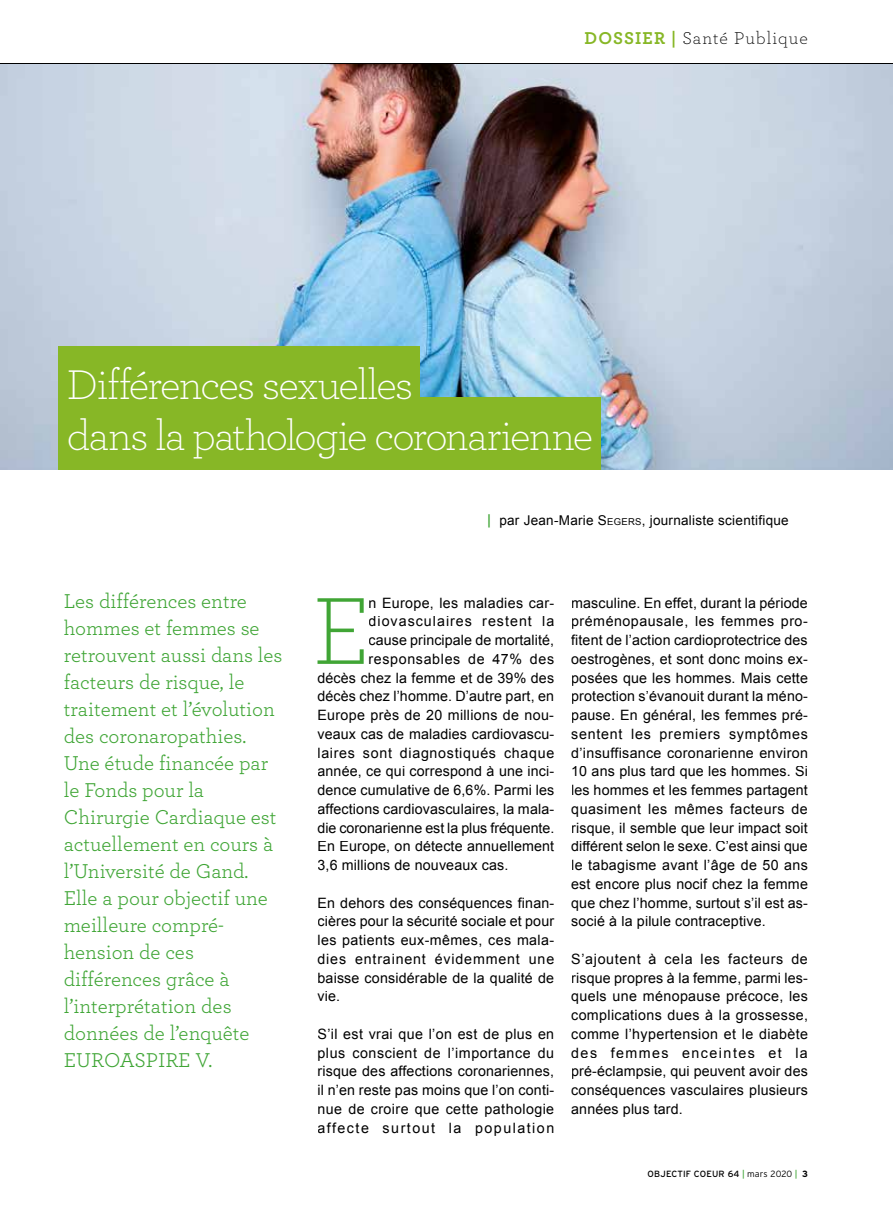
<style>
.page{position:relative;width:893px;height:1212px;background:#fff}
.page>*{position:absolute;margin:0;border:0;box-sizing:border-box;transform-origin:0 0}
.t1{font:300 43.5px/51px "Archer";letter-spacing:-.04em;color:#fff}
.t2{font:21px/27px "Archer";color:#3fa535}
.t3{font:300 18px "Archer";letter-spacing:.06em;color:#000}
.t4{font:14.25px/18.8px "Arial";letter-spacing:.01em;color:#000;text-align:justify}
.t5{font:14.25px "Arial";letter-spacing:.05em;color:#000}
.t6{font:14.25px "Arial";letter-spacing:.07em;color:#000}
.t7{font:14.25px "Arial";letter-spacing:.045em;color:#000}
.t8{font:13.5px "Arial";letter-spacing:.02em;color:#000}
.t9{font:9px "Interstate";letter-spacing:.02em;color:#000}
.s1{font-weight:700;color:#87b726}
.s2{font-family:"Interstate";color:#3fa535}
.s3{font-style:inherit}
.s4{font-size:9.45px}
.s5{color:#3fa535}
.s6{font-weight:300}
.s7{font-weight:700}
</style>
<div class="page">
<img style="left:0;top:65px;width:893px;height:405px">
<div style="left:58px;top:347px;width:362px;height:72px;background:#87b726"></div>
<div style="left:58px;top:398px;width:542px;height:72px;background:#87b726"></div>
<svg style="left:317px;top:598px;width:47px;height:66px"></svg>
<hr style="left:0;top:64px;width:893px;height:1px;background:#000">
<p class="t3" style="left:585px;top:26px;width:225px"><span class="s1">DOSSIER |</span> Santé Publique</p>
<h1 class="t1" style="left:67px;top:358px;width:528px">Différences sexuelles<br>dans la pathologie coronarienne</h1>
<p class="t2" style="left:64px;top:586px;width:220px">Les différences entre hommes et femmes se retrouvent aussi dans les facteurs de risque, le traitement et l’évolution des coronaropathies.<br>Une étude financée par le Fonds pour la<br>Chirurgie Cardiaque est actuellement en cours à l’Université de Gand.<br>Elle a pour objectif une meilleure compré&shy;hension de ces différences grâce à l’interprétation des données de l’enquête<br>EUROASPIRE V.</p>
<p class="t8" style="left:487px;top:511px;width:303px"><span class="s2">|</span> par Jean-Marie <span class="s3">S</span><span class="s4">EGERS</span>, journaliste scientifique</p>
<p class="t4" style="left:369px;top:593px;width:187px">n Europe, les maladies car-</p>
<p class="t6" style="left:369px;top:612px;width:187px">diovasculaires restent la</p>
<p class="t4" style="left:369px;top:631px;width:187px">cause principale de mortalité,</p>
<p class="t7" style="left:369px;top:649px;width:187px">responsables de 47% des</p>
<p class="t4" style="left:317px;top:668px;width:238px">décès chez la femme et de 39% des</p>
<p class="t4" style="left:317px;top:687px;width:238px">décès chez l’homme. D’autre part, en</p>
<p class="t4" style="left:317px;top:706px;width:238px">Europe près de 20 millions de nou-</p>
<p class="t4" style="left:317px;top:725px;width:238px">veaux cas de maladies cardiovascu-</p>
<p class="t5" style="left:317px;top:743px;width:238px">laires sont diagnostiqués chaque</p>
<p class="t4" style="left:317px;top:762px;width:238px">année, ce qui correspond à une inci-</p>
<p class="t4" style="left:317px;top:781px;width:238px">dence cumulative de 6,6%. Parmi les</p>
<p class="t4" style="left:317px;top:800px;width:238px">affections cardiovasculaires, la mala-</p>
<p class="t4" style="left:317px;top:818px;width:238px">die coronarienne est la plus fréquente.</p>
<p class="t4" style="left:317px;top:837px;width:238px">En Europe, on détecte annuellement</p>
<p class="t4" style="left:317px;top:856px;width:192px">3,6 millions de nouveaux cas.</p>
<p class="t4" style="left:317px;top:893px;width:238px">En dehors des conséquences finan&shy;cières pour la sécurité sociale et pour les patients eux-mêmes, ces mala&shy;dies entrainent évidemment une baisse considérable de la qualité de vie.</p>
<p class="t4" style="left:317px;top:1025px;width:238px">S’il est vrai que l’on est de plus en plus conscient de l’importance du risque des affections coronariennes, il n’en reste pas moins que l’on conti&shy;nue de croire que cette pathologie affecte surtout la population</p>
<p class="t4" style="left:571px;top:593px;width:238px">masculine. En effet, durant la période préménopausale, les femmes pro&shy;fitent de l’action cardioprotectrice des oestrogènes, et sont donc moins ex&shy;posées que les hommes. Mais cette protection s’évanouit durant la méno&shy;pause. En général, les femmes pré&shy;sentent les premiers symptômes d’insuffisance coronarienne environ 10 ans plus tard que les hommes. Si les hommes et les femmes partagent quasiment les mêmes facteurs de risque, il semble que leur impact soit différent selon le sexe. C’est ainsi que le tabagisme avant l’âge de 50 ans est encore plus nocif chez la femme que chez l’homme, surtout s’il est as&shy;socié à la pilule contraceptive.</p>
<p class="t4" style="left:571px;top:950px;width:238px">S’ajoutent à cela les facteurs de risque propres à la femme, parmi les&shy;quels une ménopause précoce, les complications dues à la grossesse, comme l’hypertension et le diabète des femmes enceintes et la pré-éclampsie, qui peuvent avoir des conséquences vasculaires plusieurs années plus tard.</p>
<p class="t9" style="left:648px;top:1168px;width:162px">OBJECTIF COEUR 64 <span class="s5">|</span> <span class="s6">mars 2020</span> <span class="s5">|</span> <span class="s7">3</span></p>
</div>
